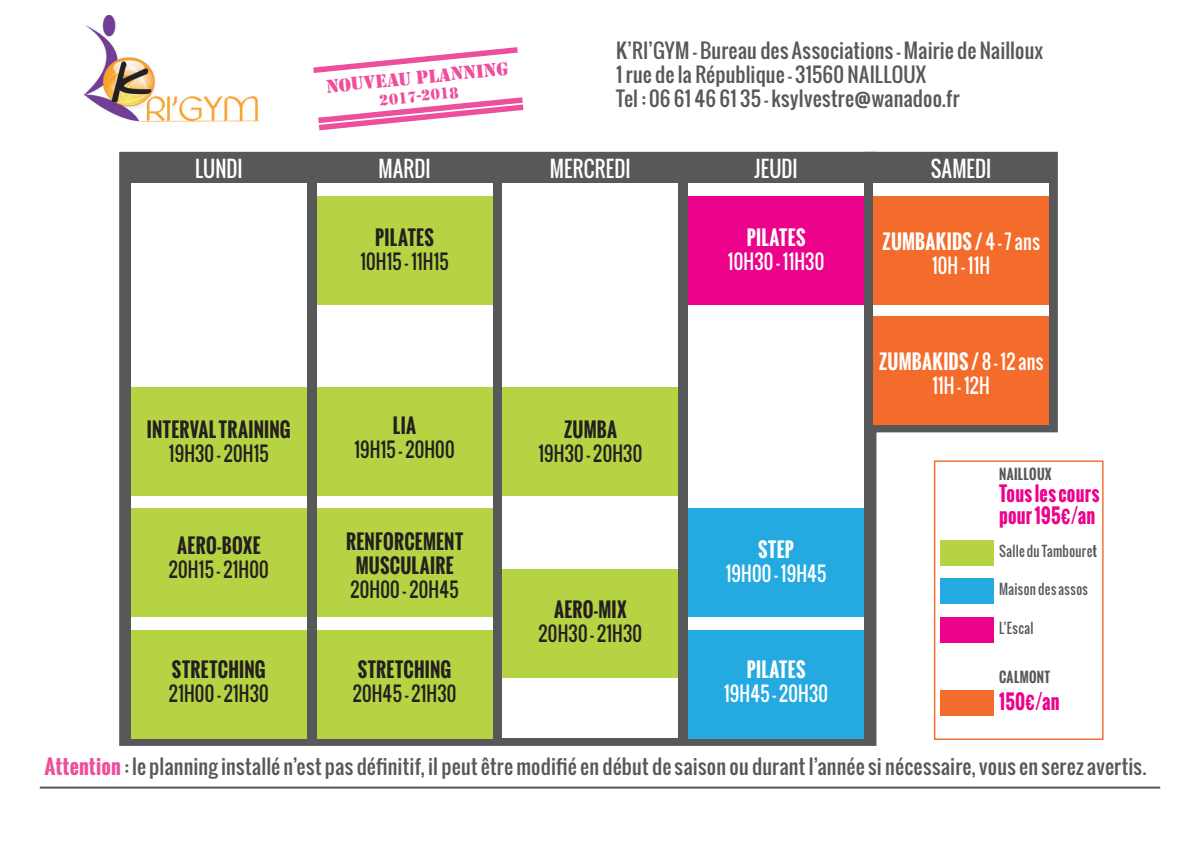
<style>
.page{position:relative;width:1191px;height:851px;background:#fff}
.page>*{position:absolute;margin:0;border:0;box-sizing:border-box;transform-origin:0 0}
.t1{font:22px "Oswald";letter-spacing:.01em;color:#fff;scale:.9 1}
.t2{font:20px/24px "Oswald";letter-spacing:.01em;color:#57585a}
.t3{font:20px "Oswald";letter-spacing:.01em;color:#231f20;scale:.9 1}
.t4{font:700 20px/24px "Oswald";letter-spacing:.02em;color:#231f20;text-align:center;scale:.9 1}
.t5{font:20px/24px "Oswald";letter-spacing:.01em;color:#fff;text-align:center;scale:.9 1}
.t6{font:700 20px/22px "Oswald";letter-spacing:.015em;color:#ed028c;scale:.9 1}
.t7{font:700 20px "Oswald";letter-spacing:.025em;color:#fff;scale:.9 1}
.t8{font:19.2px "Stencil";color:#ee4f9d}
.t9{font:16.4px "Stencil";color:#ee4f9d}
.t10{font:14px "Oswald";letter-spacing:.025em;color:#57585a;scale:.9 1}
.t11{font:700 14px "Oswald";letter-spacing:.03em;color:#57585a;scale:.9 1}
.s1{font-weight:700}
.s2{font-weight:700;color:#ee4f9d}
</style>
<div class="page">
<img style="left:83px;top:16px;width:177px;height:106px">
<svg style="left:313px;top:47px;width:211px;height:84px"></svg>
<hr style="left:40px;top:786px;width:1120px;height:2px;background:#57585a">
<div style="left:119px;top:152px;width:757px;height:593px;background:#57585a"></div>
<div style="left:317px;top:183px;width:175px;height:555px;background:#fff"></div>
<div style="left:317px;top:630px;width:175px;height:108px;background:#b5d342"></div>
<div style="left:317px;top:509px;width:175px;height:108px;background:#b5d342"></div>
<div style="left:317px;top:388px;width:175px;height:108px;background:#b5d342"></div>
<div style="left:317px;top:197px;width:175px;height:108px;background:#b5d342"></div>
<div style="left:131px;top:183px;width:175px;height:555px;background:#fff"></div>
<div style="left:131px;top:630px;width:175px;height:108px;background:#b5d342"></div>
<div style="left:131px;top:509px;width:175px;height:108px;background:#b5d342"></div>
<div style="left:131px;top:388px;width:175px;height:108px;background:#b5d342"></div>
<div style="left:503px;top:183px;width:175px;height:555px;background:#fff"></div>
<div style="left:503px;top:569px;width:175px;height:108px;background:#b5d342"></div>
<div style="left:688px;top:183px;width:175px;height:555px;background:#fff"></div>
<div style="left:688px;top:509px;width:175px;height:108px;background:#24aae1"></div>
<div style="left:688px;top:630px;width:175px;height:108px;background:#24aae1"></div>
<div style="left:688px;top:197px;width:175px;height:108px;background:#ed028c"></div>
<div style="left:502px;top:388px;width:175px;height:108px;background:#b5d342"></div>
<div style="left:865px;top:152px;width:192px;height:280px;background:#57585a"></div>
<div style="left:873px;top:183px;width:175px;height:242px;background:#fff"></div>
<div style="left:873px;top:197px;width:175px;height:108px;background:#f36c2b"></div>
<div style="left:873px;top:317px;width:175px;height:108px;background:#f36c2b"></div>
<div style="left:940px;top:540px;width:53px;height:25px;background:#b5d342"></div>
<div style="left:940px;top:578px;width:53px;height:26px;background:#24aae1"></div>
<div style="left:940px;top:617px;width:53px;height:25px;background:#ed028c"></div>
<div style="left:940px;top:690px;width:53px;height:25px;background:#f36c2b"></div>
<div style="left:934px;top:460px;width:169px;height:279px;border:1px solid #f36c2b"></div>
<p class="t1" style="left:195px;top:152px;width:54px">LUNDI</p>
<p class="t4" style="left:147px;top:417px;width:161px">INTERVAL TRAINING</p>
<p class="t3" style="left:169px;top:438px;width:112px">19H30 - 20H15</p>
<p class="t4" style="left:177px;top:533px;width:94px">AERO-BOXE</p>
<p class="t3" style="left:169px;top:554px;width:113px">20H15 - 21H00</p>
<p class="t4" style="left:172px;top:657px;width:106px">STRETCHING</p>
<p class="t3" style="left:169px;top:678px;width:113px">21H00 - 21H30</p>
<p class="t8" style="left:325px;top:76px;width:185px;rotate:-6deg">nouveau planning</p>
<p class="t9" style="left:378px;top:91px;width:81px;rotate:-6deg">2017-2018</p>
<p class="t1" style="left:378px;top:152px;width:60px">MARDI</p>
<p class="t4" style="left:375px;top:225px;width:67px">PILATES</p>
<p class="t3" style="left:360px;top:246px;width:100px">10H15 - 11H15</p>
<p class="t2" style="left:616px;top:39px;width:428px">K’RI’GYM - Bureau des Associations - Mairie de Nailloux<br>1 rue de la République - 31560 NAILLOUX<br>Tel : 06 61 46 61 35 - ksylvestre@wanadoo.fr</p>
<p class="t1" style="left:550px;top:152px;width:91px">MERCREDI</p>
<p class="t1" style="left:754px;top:152px;width:50px">JEUDI</p>
<p class="t7" style="left:746px;top:222px;width:67px">PILATES</p>
<p class="t5" style="left:728px;top:249px;width:108px">10H30 - 11H30</p>
<p class="t1" style="left:930px;top:152px;width:69px">SAMEDI</p>
<p class="t5" style="left:882px;top:229px;width:177px"><span class="s1">ZUMBAKIDS</span> / 4 - 7 ans<br>10H - 11H</p>
<p class="t4" style="left:393px;top:413px;width:27px">LIA</p>
<p class="t3" style="left:354px;top:434px;width:113px">19H15 - 20H00</p>
<p class="t4" style="left:346px;top:529px;width:131px">RENFORCEMENT<br>MUSCULAIRE</p>
<p class="t3" style="left:350px;top:574px;width:122px">20H00 - 20H45</p>
<p class="t4" style="left:358px;top:657px;width:106px">STRETCHING</p>
<p class="t3" style="left:353px;top:678px;width:117px">20H45 - 21H30</p>
<p class="t4" style="left:564px;top:417px;width:61px">ZUMBA</p>
<p class="t3" style="left:538px;top:438px;width:117px">19H30 - 20H30</p>
<p class="t4" style="left:554px;top:597px;width:82px">AERO-MIX</p>
<p class="t3" style="left:538px;top:618px;width:117px">20H30 - 21H30</p>
<p class="t7" style="left:758px;top:534px;width:41px">STEP</p>
<p class="t5" style="left:726px;top:561px;width:113px">19H00 - 19H45</p>
<p class="t7" style="left:746px;top:654px;width:67px">PILATES</p>
<p class="t5" style="left:724px;top:681px;width:117px">19H45 - 20H30</p>
<p class="t5" style="left:878px;top:349px;width:185px"><span class="s1">ZUMBAKIDS</span> / 8 - 12 ans<br>11H - 12H</p>
<p class="t11" style="left:999px;top:463px;width:60px">NAILLOUX</p>
<p class="t6" style="left:999px;top:483px;width:113px">Tous les cours pour 195€/an</p>
<p class="t10" style="left:999px;top:540px;width:110px">Salle du Tamboure<span class="s1">t</span></p>
<p class="t10" style="left:999px;top:578px;width:100px">Maison des assos</p>
<p class="t10" style="left:999px;top:617px;width:40px">L’Escal</p>
<p class="t11" style="left:999px;top:666px;width:58px">CALMONT</p>
<p class="t6" style="left:999px;top:690px;width:69px">150€/an</p>
<p class="t2" style="left:45px;top:753px;width:1103px"><span class="s2">Attention</span> : le planning installé n’est pas définitif, il peut être modifié en début de saison ou durant l’année si nécessaire, vous en serez avertis.</p>
</div>
